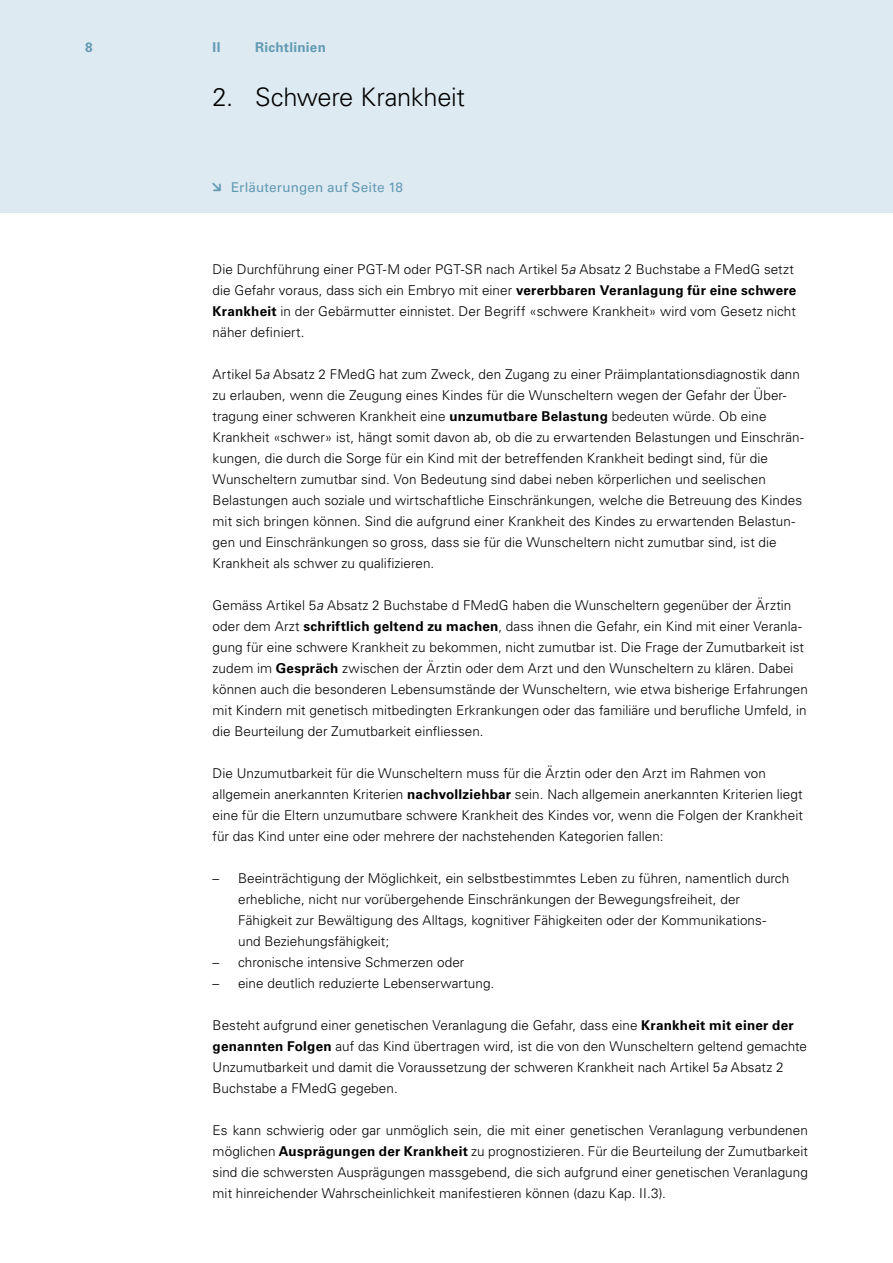
<style>
.page{position:relative;width:893px;height:1263px;background:#fff}
.page>*{position:absolute;margin:0;border:0;box-sizing:border-box;transform-origin:0 0}
.t1{font:300 25.5px "Univers LT Std";letter-spacing:-.01em;color:#000}
.t2{font:300 13.5px/21px "Univers LT Std";letter-spacing:.005em;color:#000}
.t3{font:13.5px "Univers LT Std";letter-spacing:.01em;color:#629ab4}
.t4{font:700 13.5px "Univers LT Std";letter-spacing:.02em;color:#629ab4}
.s1{font-style:italic}
.s2{font-weight:700}
</style>
<div class="page">
<div style="left:0;top:0;width:893px;height:213px;background:#deeaf1"></div>
<p class="t4" style="left:85px;top:39px;width:9px">8</p>
<p class="t4" style="left:213px;top:39px;width:9px">II</p>
<p class="t4" style="left:255px;top:39px;width:72px">Richtlinien</p>
<h1 class="t1" style="left:213px;top:82px;width:254px">2. Schwere Krankheit</h1>
<p class="t3" style="left:231px;top:179px;width:173px">Erläuterungen auf Seite 18</p>
<p class="t2" style="left:213px;top:259px;width:585px">Die Durchführung einer PGT-M oder PGT-SR nach Artikel 5<span class="s1">a</span> Absatz 2 Buchstabe a FMedG setzt die Gefahr voraus, dass sich ein Embryo mit einer <span class="s2">vererbbaren Veranlagung für eine schwere Krankheit</span> in der Gebärmutter einnistet. Der Begriff «schwere Krankheit» wird vom Gesetz nicht näher definiert.</p>
<p class="t2" style="left:213px;top:364px;width:593px">Artikel 5<span class="s1">a</span> Absatz 2 FMedG hat zum Zweck, den Zugang zu einer Präimplantationsdiagnostik dann zu erlauben, wenn die Zeugung eines Kindes für die Wunscheltern wegen der Gefahr der Über&shy;tragung einer schweren Krankheit eine <span class="s2">unzumutbare Belastung</span> bedeuten würde. Ob eine Krankheit «schwer» ist, hängt somit davon ab, ob die zu erwartenden Belastungen und Einschrän&shy;kungen, die durch die Sorge für ein Kind mit der betreffenden Krankheit bedingt sind, für die Wunscheltern zumutbar sind. Von Bedeutung sind dabei neben körperlichen und seelischen Belastungen auch soziale und wirtschaftliche Einschränkungen, welche die Betreuung des Kindes mit sich bringen können. Sind die aufgrund einer Krankheit des Kindes zu erwartenden Belastun&shy;gen und Einschränkungen so gross, dass sie für die Wunscheltern nicht zumutbar sind, ist die Krankheit als schwer zu qualifizieren.</p>
<p class="t2" style="left:213px;top:595px;width:597px">Gemäss Artikel 5<span class="s1">a</span> Absatz 2 Buchstabe d FMedG haben die Wunscheltern gegenüber der Ärztin oder dem Arzt <span class="s2">schriftlich geltend zu machen</span>, dass ihnen die Gefahr, ein Kind mit einer Veranla&shy;gung für eine schwere Krankheit zu bekommen, nicht zumutbar ist. Die Frage der Zumutbarkeit ist zudem im <span class="s2">Gespräch</span> zwischen der Ärztin oder dem Arzt und den Wunscheltern zu klären. Dabei können auch die besonderen Lebensumstände der Wunscheltern, wie etwa bisherige Erfahrungen mit Kindern mit genetisch mitbedingten Erkrankungen oder das familiäre und berufliche Umfeld, in die Beurteilung der Zumutbarkeit einfliessen.</p>
<p class="t2" style="left:213px;top:763px;width:592px">Die Unzumutbarkeit für die Wunscheltern muss für die Ärztin oder den Arzt im Rahmen von allgemein anerkannten Kriterien <span class="s2">nachvollziehbar</span> sein. Nach allgemein anerkannten Kriterien liegt eine für die Eltern unzumutbare schwere Krankheit des Kindes vor, wenn die Folgen der Krankheit für das Kind unter eine oder mehrere der nachstehenden Kategorien fallen:</p>
<p class="t2" style="left:238px;top:868px;width:553px;text-indent:-26px">– Beeinträchtigung der Möglichkeit, ein selbstbestimmtes Leben zu führen, namentlich durch erhebliche, nicht nur vorübergehende Einschränkungen der Bewegungsfreiheit, der Fähigkeit zur Bewältigung des Alltags, kognitiver Fähigkeiten oder der Kommunikations&shy;und Beziehungsfähigkeit;</p>
<p class="t2" style="left:213px;top:952px;width:253px">– chronische intensive Schmerzen oder</p>
<p class="t2" style="left:213px;top:973px;width:283px">– eine deutlich reduzierte Lebenserwartung.</p>
<p class="t2" style="left:213px;top:1015px;width:596px">Besteht aufgrund einer genetischen Veranlagung die Gefahr, dass eine <span class="s2">Krankheit mit einer der genannten Folgen</span> auf das Kind übertragen wird, ist die von den Wunscheltern geltend gemachte Unzumutbarkeit und damit die Voraussetzung der schweren Krankheit nach Artikel 5<span class="s1">a</span> Absatz 2<br>Buchstabe a FMedG gegeben.</p>
<p class="t2" style="left:213px;top:1120px;width:597px;text-align:justify">Es kann schwierig oder gar unmöglich sein, die mit einer genetischen Veranlagung verbundenen möglichen <span class="s2">Ausprägungen der Krankheit</span> zu prognostizieren. Für die Beurteilung der Zumutbarkeit sind die schwersten Ausprägungen massgebend, die sich aufgrund einer genetischen Veranlagung mit hinreichender Wahrscheinlichkeit manifestieren können (dazu Kap. II.3).</p>
</div>
